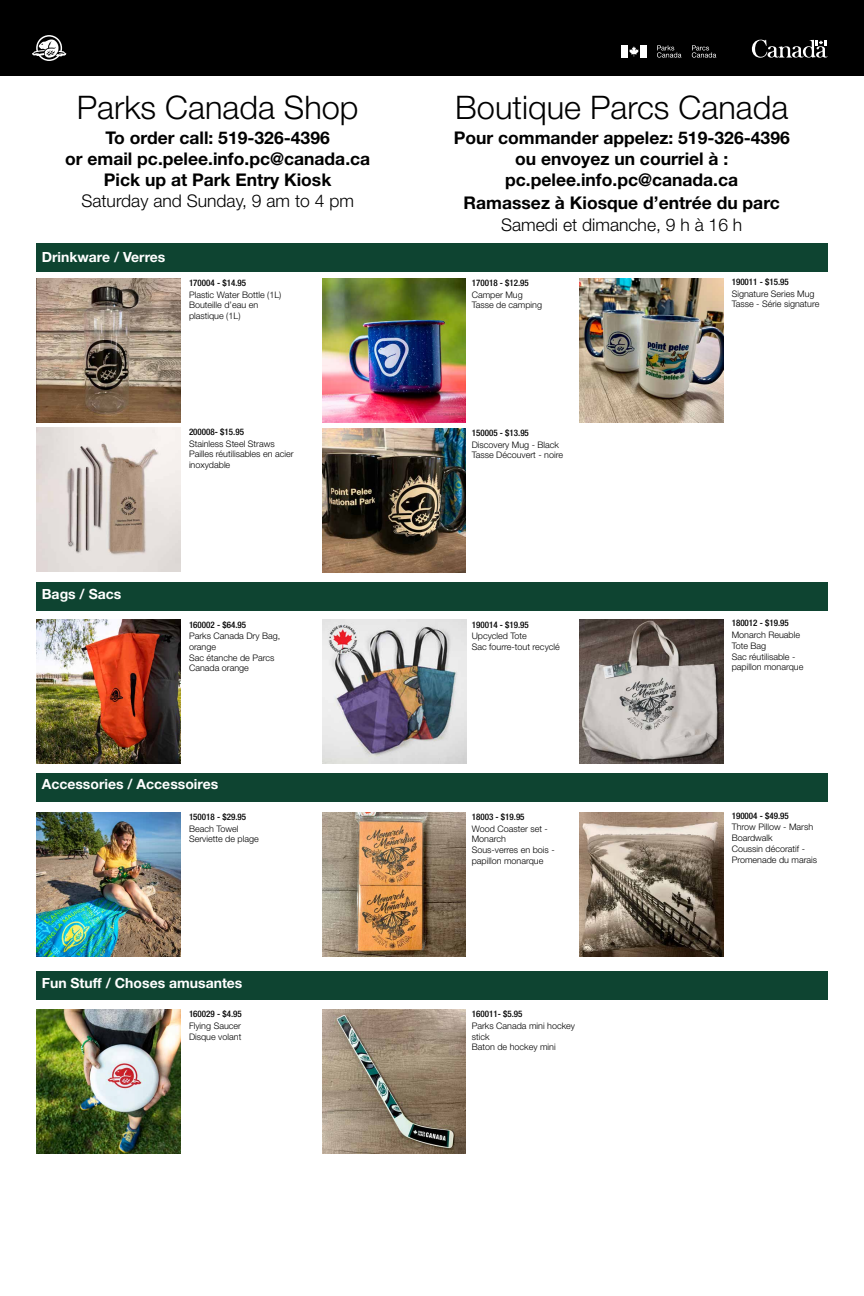
<style>
.page{position:relative;width:864px;height:1296px;background:#fff}
.page>*{position:absolute;margin:0;border:0;box-sizing:border-box;transform-origin:0 0}
.t1{font:300 32.5px "Helvetica Neue LT Std";color:#000}
.t2{font:700 17.5px/21px "Helvetica Neue LT Std";color:#000;text-align:center}
.t3{font:300 17.5px "Helvetica Neue LT Std";color:#000}
.t4{font:700 14px "Helvetica Neue LT Std";color:#fff}
.t5{font:300 9px/10.8px "Helvetica Neue LT Std";color:#000}
.t6{font:500 condensed 9px "Helvetica Neue LT Std";color:#000}
</style>
<div class="page">
<img style="left:36px;top:279px;width:144px;height:144px">
<img style="left:322px;top:279px;width:144px;height:144px">
<img style="left:322px;top:429px;width:144px;height:144px">
<img style="left:580px;top:279px;width:144px;height:144px">
<img style="left:36px;top:427px;width:144px;height:144px">
<img style="left:36px;top:620px;width:144px;height:144px">
<img style="left:322px;top:620px;width:144px;height:144px">
<img style="left:580px;top:620px;width:144px;height:144px">
<img style="left:36px;top:813px;width:144px;height:144px">
<img style="left:36px;top:1010px;width:144px;height:144px">
<img style="left:322px;top:813px;width:144px;height:144px">
<img style="left:322px;top:1010px;width:144px;height:144px">
<img style="left:580px;top:813px;width:144px;height:144px">
<div style="left:36px;top:243px;width:792px;height:29px;background:#0e4431"></div>
<div style="left:36px;top:583px;width:792px;height:28px;background:#0e4431"></div>
<div style="left:36px;top:773px;width:792px;height:28px;background:#0e4431"></div>
<div style="left:36px;top:972px;width:792px;height:28px;background:#0e4431"></div>
<div style="left:0;top:0;width:864px;height:76px;background:#000"></div>
<svg style="left:752px;top:40px;width:76px;height:18px"></svg>
<div style="left:622px;top:45px;width:6px;height:13px;background:#fff"></div>
<svg style="left:629px;top:46px;width:10px;height:11px"></svg>
<div style="left:640px;top:45px;width:6px;height:13px;background:#fff"></div>
<svg style="left:657px;top:45px;width:24px;height:13px"></svg>
<svg style="left:692px;top:45px;width:24px;height:13px"></svg>
<svg style="left:32px;top:35px;width:35px;height:26px"></svg>
<h1 class="t1" style="left:77px;top:87px;width:283px">Parks Canada Shop</h1>
<h1 class="t1" style="left:455px;top:87px;width:334px">Boutique Parcs Canada</h1>
<h2 class="t2" style="left:65px;top:127px;width:307px">To order call: 519-326-4396<br>or email pc.pelee.info.pc@canada.ca<br>Pick up at Park Entry Kiosk</h2>
<h2 class="t3" style="left:81px;top:190px;width:274px">Saturday and Sunday, 9 am to 4 pm</h2>
<h2 class="t2" style="left:454px;top:127px;width:338px">Pour commander appelez: 519-326-4396 ou envoyez un courriel à : pc.pelee.info.pc@canada.ca</h2>
<h2 class="t2" style="left:464px;top:192px;width:318px">Ramassez à Kiosque d’entrée du parc</h2>
<h2 class="t3" style="left:501px;top:214px;width:243px">Samedi et dimanche, 9 h à 16 h</h2>
<h3 class="t4" style="left:42px;top:248px;width:125px">Drinkware / Verres</h3>
<p class="t6" style="left:189px;top:278px;width:59px">170004 - $14.95</p>
<p class="t5" style="left:189px;top:289px;width:94px">Plastic Water Bottle (1L)<br>Bouteille d’eau en plastique (1L)</p>
<p class="t6" style="left:189px;top:426px;width:57px">200008- $15.95</p>
<p class="t5" style="left:189px;top:438px;width:106px">Stainless Steel Straws<br>Pailles réutilisables en acier inoxydable</p>
<h3 class="t4" style="left:42px;top:586px;width:81px">Bags / Sacs</h3>
<p class="t6" style="left:189px;top:619px;width:59px">160002 - $64.95</p>
<p class="t5" style="left:189px;top:630px;width:93px">Parks Canada Dry Bag, orange<br>Sac étanche de Parcs<br>Canada orange</p>
<h3 class="t4" style="left:42px;top:776px;width:178px">Accessories / Accessoires</h3>
<p class="t6" style="left:189px;top:812px;width:59px">150018 - $29.95</p>
<p class="t5" style="left:189px;top:823px;width:71px">Beach Towel<br>Serviette de plage</p>
<h3 class="t4" style="left:42px;top:975px;width:202px">Fun Stuff / Choses amusantes</h3>
<p class="t6" style="left:189px;top:1009px;width:54px">160029 - $4.95</p>
<p class="t5" style="left:189px;top:1020px;width:54px">Flying Saucer<br>Disque volant</p>
<p class="t6" style="left:472px;top:278px;width:59px">170018 - $12.95</p>
<p class="t5" style="left:472px;top:289px;width:72px">Camper Mug<br>Tasse de camping</p>
<p class="t6" style="left:472px;top:428px;width:59px">150005 - $13.95</p>
<p class="t5" style="left:472px;top:439px;width:93px">Discovery Mug - Black<br>Tasse Découvert - noire</p>
<p class="t6" style="left:472px;top:619px;width:59px">190014 - $19.95</p>
<p class="t5" style="left:472px;top:630px;width:90px">Upcycled Tote<br>Sac fourre-tout recyclé</p>
<p class="t6" style="left:472px;top:812px;width:54px">18003 - $19.95</p>
<p class="t5" style="left:472px;top:823px;width:85px">Wood Coaster set -<br>Monarch<br>Sous-verres en bois - papillon monarque</p>
<p class="t6" style="left:472px;top:1009px;width:52px">160011- $5.95</p>
<p class="t5" style="left:472px;top:1020px;width:105px">Parks Canada mini hockey stick<br>Baton de hockey mini</p>
<p class="t6" style="left:732px;top:276px;width:59px">190011 - $15.95</p>
<p class="t5" style="left:732px;top:288px;width:89px">Signature Series Mug<br>Tasse - Série signature</p>
<p class="t6" style="left:732px;top:618px;width:59px">180012 - $19.95</p>
<p class="t5" style="left:732px;top:629px;width:73px">Monarch Reuable<br>Tote Bag<br>Sac réutilisable - papillon monarque</p>
<p class="t6" style="left:732px;top:810px;width:59px">190004 - $49.95</p>
<p class="t5" style="left:732px;top:822px;width:87px">Throw Pillow - Marsh<br>Boardwalk<br>Coussin décoratif -<br>Promenade du marais</p>
</div>
